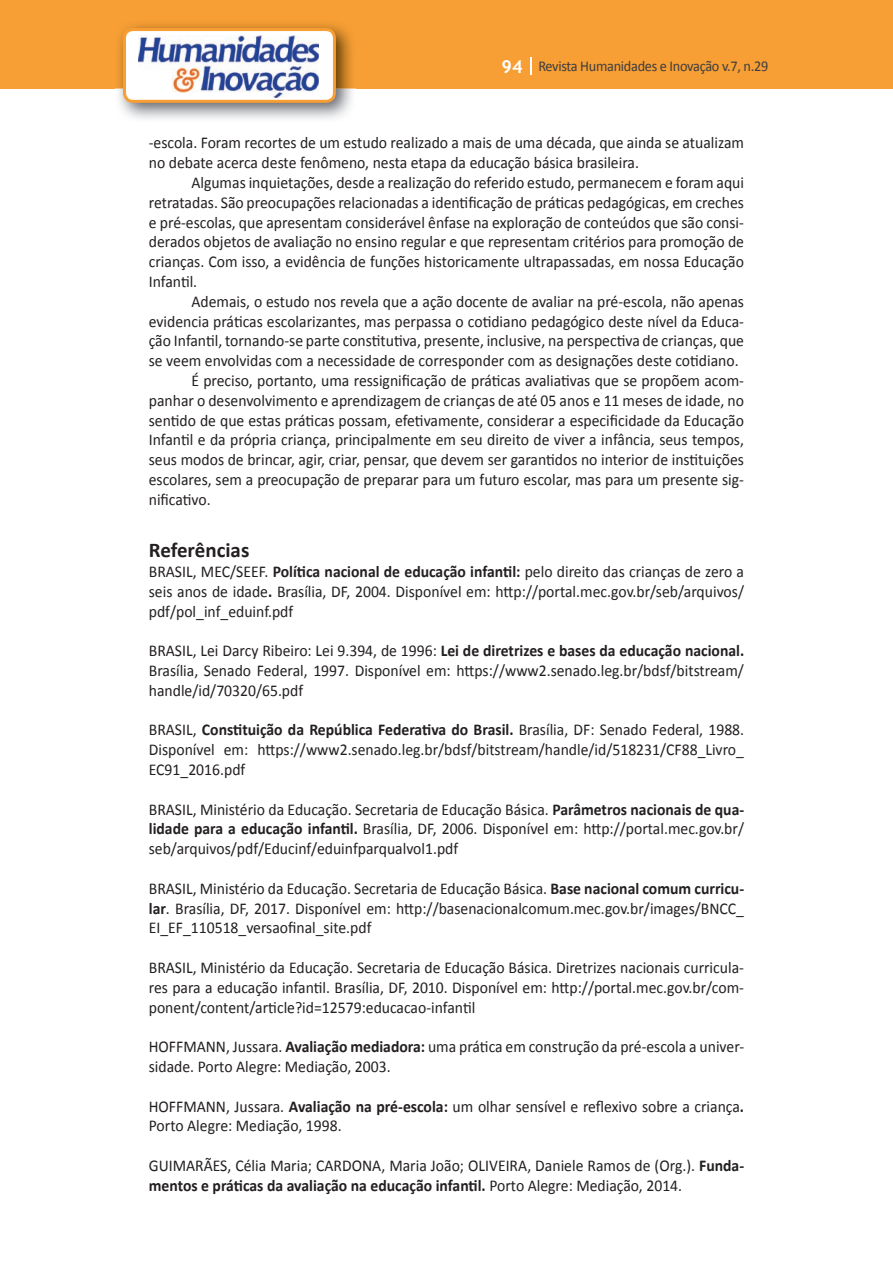
<style>
.page{position:relative;width:893px;height:1263px;background:#fff}
.page>*{position:absolute;margin:0;border:0;box-sizing:border-box;transform-origin:0 0}
.t1{font:700 21px "Calibri";color:#231f20}
.t2{font:16.5px/19.8px "Calibri";color:#231f20;text-align:justify;scale:.95 1}
.t3{font:15px "Calibri";letter-spacing:-.02em;color:#3e3e3f;scale:.95 1}
.s1{font-family:"Trebuchet MS";font-weight:700;font-size:18px;color:#fff}
.s2{font-weight:700}
</style>
<div class="page">
<div style="left:0;top:0;width:893px;height:88px;background:#f79e34"></div>
<svg style="left:530px;top:57px;width:2px;height:18px"></svg>
<img style="left:115px;top:24px;width:241px;height:95px">
<svg style="left:123px;top:28px;width:213px;height:75px"></svg>
<p class="t3" style="left:501px;top:57px;width:282px"><span class="s1">94</span> Revista Humanidades e Inovação v.7, n.29</p>
<p class="t2" style="left:149px;top:133px;width:628px">-escola. Foram recortes de um estudo realizado a mais de uma década, que ainda se atualizam no debate acerca deste fenômeno, nesta etapa da educação básica brasileira.</p>
<p class="t2" style="left:149px;top:173px;width:628px;text-indent:43px">Algumas inquietações, desde a realização do referido estudo, permanecem e foram aqui retratadas. São preocupações relacionadas a identificação de práticas pedagógicas, em creches e pré-escolas, que apresentam considerável ênfase na exploração de conteúdos que são consi&shy;derados objetos de avaliação no ensino regular e que representam critérios para promoção de crianças. Com isso, a evidência de funções historicamente ultrapassadas, em nossa Educação Infantil.</p>
<p class="t2" style="left:191px;top:292px;width:583px">Ademais, o estudo nos revela que a ação docente de avaliar na pré-escola, não apenas</p>
<p class="t2" style="left:149px;top:311px;width:628px">evidencia práticas escolarizantes, mas perpassa o cotidiano pedagógico deste nível da Educa-</p>
<p class="t2" style="left:149px;top:331px;width:628px">ção Infantil, tornando-se parte constitutiva, presente, inclusive, na perspectiva de crianças, que</p>
<p class="t2" style="left:149px;top:351px;width:622px">se veem envolvidas com a necessidade de corresponder com as designações deste cotidiano.</p>
<p class="t2" style="left:191px;top:371px;width:583px">É preciso, portanto, uma ressignificação de práticas avaliativas que se propõem acom-</p>
<p class="t2" style="left:149px;top:391px;width:628px">panhar o desenvolvimento e aprendizagem de crianças de até 05 anos e 11 meses de idade, no</p>
<p class="t2" style="left:149px;top:410px;width:628px">sentido de que estas práticas possam, efetivamente, considerar a especificidade da Educação</p>
<p class="t2" style="left:149px;top:430px;width:628px">Infantil e da própria criança, principalmente em seu direito de viver a infância, seus tempos,</p>
<p class="t2" style="left:149px;top:450px;width:628px">seus modos de brincar, agir, criar, pensar, que devem ser garantidos no interior de instituições</p>
<p class="t2" style="left:149px;top:470px;width:628px">escolares, sem a preocupação de preparar para um futuro escolar, mas para um presente sig-</p>
<p class="t2" style="left:149px;top:490px;width:67px">nificativo.</p>
<p class="t1" style="left:149px;top:537px;width:102px">Referências</p>
<p class="t2" style="left:149px;top:562px;width:628px">BRASIL, MEC/SEEF. <span class="s2">Política nacional de educação infantil:</span> pelo direito das crianças de zero a seis anos de idade<span class="s2">.</span> Brasília, DF, 2004. Disponível em: http://portal.mec.gov.br/seb/arquivos/ pdf/pol_inf_eduinf.pdf</p>
<p class="t2" style="left:149px;top:641px;width:628px">BRASIL, Lei Darcy Ribeiro: Lei 9.394, de 1996: <span class="s2">Lei de diretrizes e bases da educação nacional.<br></span>Brasília, Senado Federal, 1997. Disponível em: https://www2.senado.leg.br/bdsf/bitstream/ handle/id/70320/65.pdf</p>
<p class="t2" style="left:149px;top:720px;width:628px">BRASIL, <span class="s2">Constituição da República Federativa do Brasil.</span> Brasília, DF: Senado Federal, 1988.<br>Disponível em: https://www2.senado.leg.br/bdsf/bitstream/handle/id/518231/CF88_Livro_ EC91_2016.pdf</p>
<p class="t2" style="left:149px;top:799px;width:628px">BRASIL, Ministério da Educação. Secretaria de Educação Básica. <span class="s2">Parâmetros nacionais de qua&shy;lidade para a educação infantil.</span> Brasília, DF, 2006. Disponível em: http://portal.mec.gov.br/ seb/arquivos/pdf/Educinf/eduinfparqualvol1.pdf</p>
<p class="t2" style="left:149px;top:878px;width:628px">BRASIL, Ministério da Educação. Secretaria de Educação Básica. <span class="s2">Base nacional comum curricu&shy;lar</span>. Brasília, DF, 2017. Disponível em: http://basenacionalcomum.mec.gov.br/images/BNCC_ EI_EF_110518_versaofinal_site.pdf</p>
<p class="t2" style="left:149px;top:958px;width:628px">BRASIL, Ministério da Educação. Secretaria de Educação Básica. Diretrizes nacionais curricula&shy;res para a educação infantil. Brasília, DF, 2010. Disponível em: http://portal.mec.gov.br/com&shy;ponent/content/article?id=12579:educacao-infantil</p>
<p class="t2" style="left:149px;top:1037px;width:628px">HOFFMANN, Jussara. <span class="s2">Avaliação mediadora:</span> uma prática em construção da pré-escola a univer&shy;sidade. Porto Alegre: Mediação, 2003.</p>
<p class="t2" style="left:149px;top:1096px;width:628px">HOFFMANN, Jussara. <span class="s2">Avaliação na pré-escola:</span> um olhar sensível e reflexivo sobre a criança<span class="s2">.<br></span>Porto Alegre: Mediação, 1998.</p>
<p class="t2" style="left:149px;top:1156px;width:628px">GUIMARÃES, Célia Maria; CARDONA, Maria João; OLIVEIRA, Daniele Ramos de (Org.). <span class="s2">Funda&shy;mentos e práticas da avaliação na educação infantil.</span> Porto Alegre: Mediação, 2014.</p>
</div>
